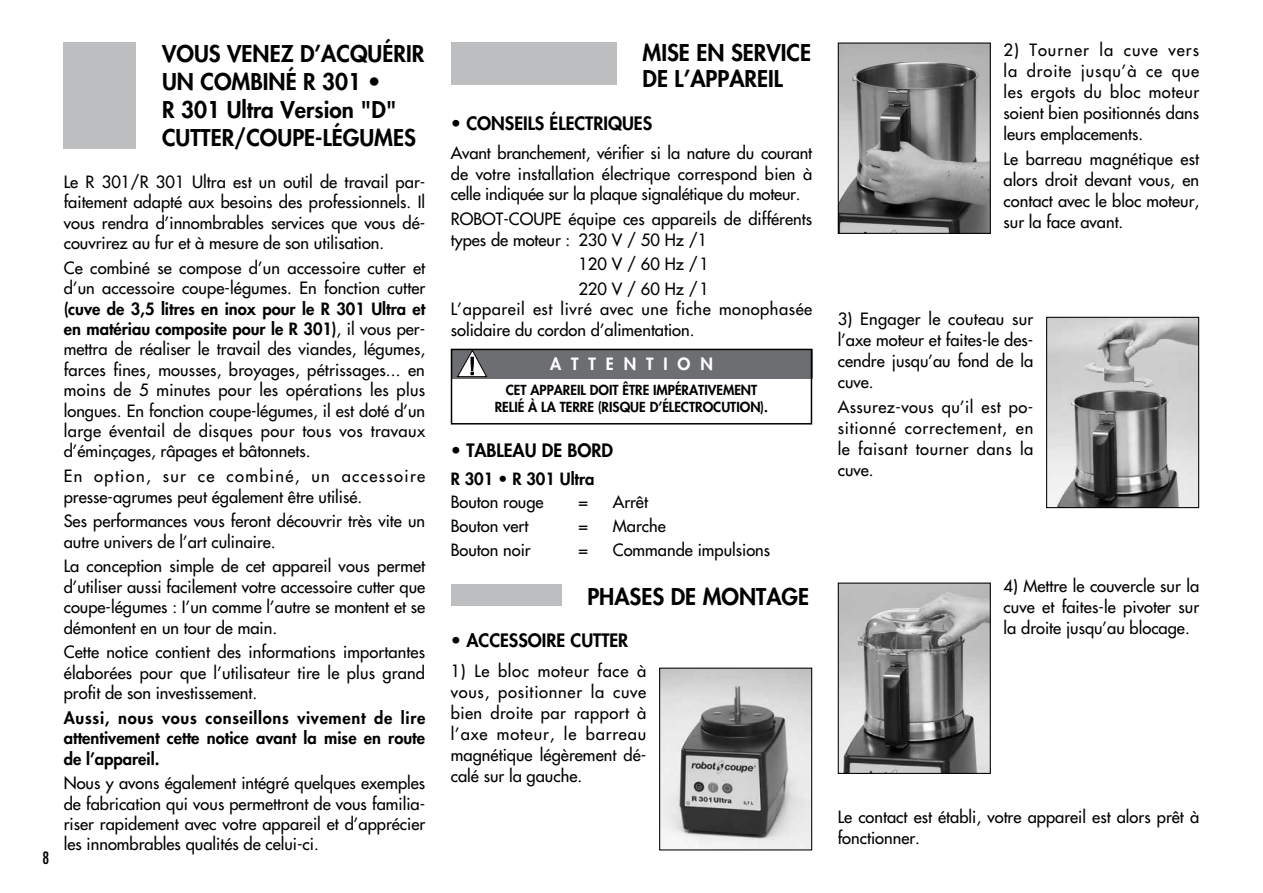
<style>
.page{position:relative;width:1263px;height:893px;background:#fff}
.page>*{position:absolute;margin:0;border:0;box-sizing:border-box;transform-origin:0 0}
.t1{font:800 22.5px/27.9px "Futura";color:#000}
.t2{font:800 18px "Futura";color:#000}
.t3{font:16.5px/20.4px "Futura";color:#000;text-align:justify}
.t4{font:800 16.5px/20.4px "Futura";color:#000;text-align:justify}
.t5{font:16.5px/20.5px "Futura";letter-spacing:.03em;color:#000}
.t6{font:800 16.5px "Futura";letter-spacing:.6em;color:#fff}
.t7{font:condensed 16.5px "Futura";color:#000}
.t8{font:800 13.5px/16.5px "Futura";color:#000}
.s1{font-weight:800}
</style>
<div class="page">
<div style="left:64px;top:43px;width:72px;height:106px;background:#bcbec0"></div>
<img style="left:840px;top:45px;width:149px;height:187px">
<div style="left:838px;top:43px;width:153px;height:191px;border:1px solid #000"></div>
<img style="left:1048px;top:319px;width:149px;height:187px">
<div style="left:1046px;top:317px;width:153px;height:191px;border:1px solid #000"></div>
<img style="left:840px;top:585px;width:149px;height:187px">
<div style="left:838px;top:583px;width:153px;height:191px;border:1px solid #000"></div>
<div style="left:451px;top:584px;width:110px;height:21px;background:#bcbec0"></div>
<div style="left:451px;top:43px;width:166px;height:42px;background:#bcbec0"></div>
<div style="left:451px;top:349px;width:361px;height:29px;background:#6d6e71"></div>
<div style="left:451px;top:349px;width:361px;height:76px;border:2px solid #000"></div>
<svg style="left:457px;top:349px;width:30px;height:28px"></svg>
<img style="left:661px;top:670px;width:149px;height:178px">
<div style="left:659px;top:668px;width:153px;height:182px;border:1px solid #000"></div>
<p class="t7" style="left:43px;top:847px;width:8px">8</p>
<h1 class="t1" style="left:162px;top:40px;width:243px">VOUS VENEZ D’ACQUÉRIR<br>UN COMBI</h1>
<h1 class="t1" style="left:162px;top:68px;width:255px;text-indent:107px">NÉ R 301 •<br>R 301 Ultra Version "D"<br>CUTTER/COUPE-LÉGUMES</h1>
<p class="t3" style="left:64px;top:172px;width:363px">Le R 301/R 301 Ultra est un outil de travail par&shy;faitement adapté aux besoins des professionnels. Il vous rendra d’innombrables services que vous dé&shy;couvrirez au fur et à mesure de son utilisation.</p>
<p class="t3" style="left:64px;top:258px;width:363px">Ce combiné se compose d’un accessoire cutter et d’un accessoire coupe-légumes. En fonction cutter</p>
<p class="t3" style="left:64px;top:298px;width:363px"><span class="s1">(cuve de 3,5 litres en inox pour le R 301 Ultra et en matériau composite pour le R 301)</span>, il vous per&shy;mettra de réaliser le travail des viandes, légumes, farces fines, mousses, broyages, pétrissages... en moins de 5 minutes pour les opérations les plus longues. En fonction coupe-légumes, il est doté d’un large éventail de disques pour tous vos travaux d’éminçages, râpages et bâtonnets.</p>
<p class="t3" style="left:64px;top:466px;width:363px">En option, sur ce combiné, un accessoire presse-agrumes peut également être utilisé.</p>
<p class="t3" style="left:64px;top:511px;width:363px">Ses performances vous feront découvrir très vite un autre univers de l’art culinaire.</p>
<p class="t3" style="left:64px;top:556px;width:363px">La conception simple de cet appareil vous permet d’utiliser aussi facilement votre accessoire cutter que coupe-légumes : I’un comme l’autre se montent et se démontent en un tour de main.</p>
<p class="t3" style="left:64px;top:642px;width:363px">Cette notice contient des informations importantes élaborées pour que l’utilisateur tire le plus grand profit de son investissement.</p>
<p class="t4" style="left:64px;top:707px;width:363px">Aussi, nous vous conseillons vivement de lire attentivement cette notice avant la mise en route de l’appareil.</p>
<p class="t3" style="left:64px;top:773px;width:363px">Nous y avons également intégré quelques exemples de fabrication qui vous permettront de vous familia&shy;riser rapidement avec votre appareil et d’apprécier les innombrables qualités de celui-ci.</p>
<h1 class="t1" style="left:643px;top:39px;width:170px;line-height:26.5px">Mise en service de l’appareil</h1>
<p class="t2" style="left:451px;top:112px;width:201px">• Conseils Électriqu es</p>
<p class="t3" style="left:451px;top:143px;width:363px">Avant branchement, vérifier si la nature du courant de votre installation électrique correspond bien à celle indiquée sur la plaque signalétique du moteur.</p>
<p class="t3" style="left:451px;top:209px;width:363px">ROBOT-COU PE équipe ces appareils de différents types de moteur : 230 V / 50 Hz /1</p>
<p class="t3" style="left:578px;top:252px;width:132px;line-height:24.8px">120 V / 60 Hz /1<br>220 V / 60 Hz /1</p>
<p class="t5" style="left:451px;top:299px;width:363px">L’appareil est livré avec une fiche monophasée solidaire du cordon d’alimentation.</p>
<p class="t6" style="left:550px;top:353px;width:128px">ATTENTIO</p>
<p class="t6" style="left:700px;top:353px;width:14px">N</p>
<p class="t8" style="left:495px;top:382px;width:255px;text-indent:11px">Cet appareil doit être impé rativement relié à la terre (risqu</p>
<p class="t8" style="left:639px;top:398px;width:131px">e d’électrocution).</p>
<p class="t2" style="left:451px;top:438px;width:35px">• TABLEA</p>
<p class="t2" style="left:525px;top:438px;width:55px">U DE BOR</p>
<p class="t2" style="left:601px;top:438px;width:13px">D</p>
<p class="t4" style="left:451px;top:468px;width:145px">R 301 • R 301 Ultra</p>
<p class="t3" style="left:451px;top:492px;width:94px">Bouton rouge</p>
<p class="t3" style="left:578px;top:492px;width:11px">=</p>
<p class="t3" style="left:613px;top:492px;width:37px">Arrêt</p>
<p class="t3" style="left:451px;top:516px;width:79px">Bouton vert</p>
<p class="t3" style="left:578px;top:516px;width:89px">= Marche</p>
<p class="t3" style="left:451px;top:540px;width:82px">Bouton noir</p>
<p class="t3" style="left:578px;top:540px;width:11px">=</p>
<p class="t3" style="left:613px;top:540px;width:159px">Commande impulsions</p>
<h1 class="t1" style="left:587px;top:582px;width:221px">PHASES DE MONTAGE</h1>
<p class="t2" style="left:451px;top:629px;width:88px">• ACCESSOIRE</p>
<p class="t2" style="left:570px;top:629px;width:49px">CUTTER</p>
<p class="t3" style="left:451px;top:660px;width:197px;line-height:21px">1) Le bloc moteur face à vous, positionner la cuve bien droite par rapport à l’axe moteur, le barreau magnétique légèrement dé&shy;calé sur la gauche.</p>
<p class="t3" style="left:1003px;top:39px;width:197px;line-height:21px">2) Tourner la cuve vers la droite jusqu’à ce que les ergots du bloc moteur soient bien positionnés dans leurs emplacements.</p>
<p class="t3" style="left:1003px;top:148px;width:197px;line-height:21px">Le barreau magnétique est alors droit devant vous, en contact avec le bloc moteur, sur la face avant.</p>
<p class="t3" style="left:838px;top:308px;width:197px;line-height:21px">3) Engager le couteau sur l’axe moteur et faites-le des&shy;cendre jusqu’au fond de la cuve.</p>
<p class="t3" style="left:838px;top:396px;width:197px;line-height:21px">Assurez-vous qu’il est po&shy;sitionné correctement, en le faisant tourner dans la cuve.</p>
<p class="t3" style="left:1003px;top:575px;width:197px;line-height:21px">4) Mettre le couvercle sur la cuve et faites-le pivoter sur la droite jusqu’au blocage.</p>
<p class="t3" style="left:838px;top:806px;width:363px;line-height:21px">Le contact est établi, votre appareil est alors prêt à fonctionner.</p>
</div>
